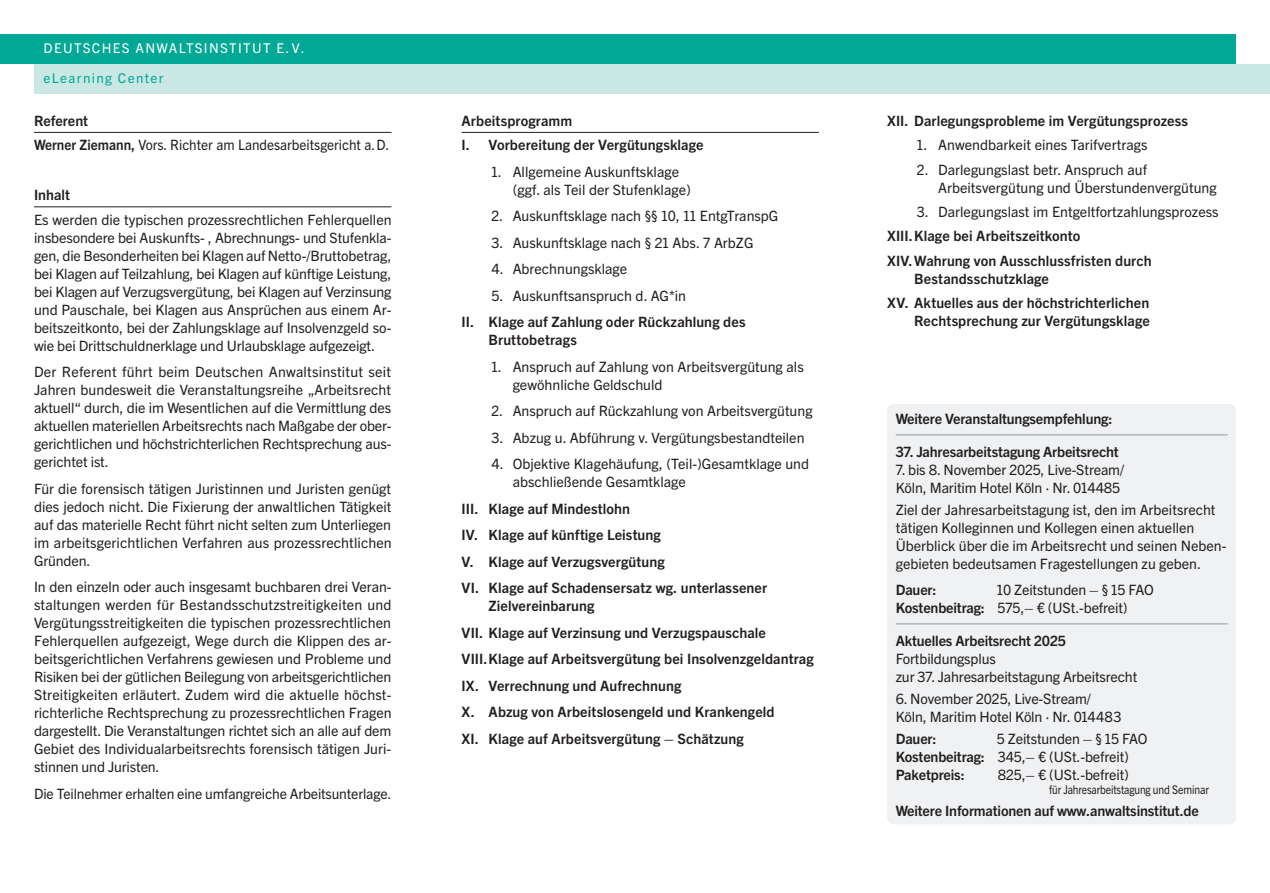
<style>
.page{position:relative;width:1270px;height:893px;background:#fff}
.page>*{position:absolute;margin:0;border:0;box-sizing:border-box;transform-origin:0 0}
.t1{font:14.25px/18px "Trade Gothic Next LT Pro";color:#231f20}
.t2{font:700 14.25px/26.5px "Trade Gothic Next LT Pro";letter-spacing:.005em;color:#231f20}
.t3{font:14.25px/24.5px "Trade Gothic Next LT Pro";color:#231f20;scale:.95 1}
.t4{font:13.5px "Trade Gothic Next LT Pro";letter-spacing:.1em;color:#fff}
.t5{font:13.5px "Trade Gothic Next LT Pro";letter-spacing:.1em;color:#00a895}
.t6{font:12px "Trade Gothic Next LT Pro";letter-spacing:-.01em;color:#231f20;scale:.85 1}
.s1{font-weight:700}
</style>
<div class="page">
<div style="left:34px;top:64px;width:1235px;height:30px;background:#c9e8e4"></div>
<div style="left:0;top:34px;width:1235px;height:30px;background:#00a895"></div>
<hr style="left:461px;top:132px;width:358px;height:1px;background:#231f20">
<hr style="left:34px;top:132px;width:357px;height:1px;background:#231f20">
<hr style="left:34px;top:207px;width:357px;height:1px;background:#231f20">
<div style="left:887px;top:404px;width:348px;height:420px;background:#f0f1f2;border-radius:6px"></div>
<hr style="left:895px;top:434px;width:332px;height:1px;background:#939598">
<hr style="left:895px;top:623px;width:332px;height:1px;background:#939598">
<p class="t4" style="left:44px;top:39px;width:262px">DEUTSCHES ANWALTSINSTITUT E.V.</p>
<p class="t5" style="left:44px;top:69px;width:121px">eLearning Center</p>
<p class="t3" style="left:34px;top:107px;width:375px"><span class="s1">Referent<br>Werner Ziemann,</span> Vors. Richter am Landesarbeitsgericht a.D.</p>
<p class="t2" style="left:34px;top:181px;width:37px">Inhalt</p>
<p class="t1" style="left:34px;top:210px;width:359px;text-align:justify">Es werden die typischen prozessrechtlichen Fehlerquellen insbesondere bei Auskunfts- , Abrechnungs- und Stufenkla&shy;gen, die Besonderheiten bei Klagen auf Netto-/Bruttobetrag, bei Klagen auf Teilzahlung, bei Klagen auf künftige Leistung, bei Klagen auf Verzugsvergütung, bei Klagen auf Verzinsung und Pauschale, bei Klagen aus Ansprüchen aus einem Ar&shy;beitszeitkonto, bei der Zahlungsklage auf Insolvenzgeld so&shy;wie bei Drittschuldnerklage und Urlaubsklage aufgezeigt.</p>
<p class="t1" style="left:34px;top:362px;width:359px;text-align:justify">Der Referent führt beim Deutschen Anwaltsinstitut seit Jahren bundesweit die Veranstaltungsreihe „Arbeitsrecht aktuell“ durch, die im Wesentlichen auf die Vermittlung des aktuellen materiellen Arbeitsrechts nach Maßgabe der ober&shy;gerichtlichen und höchstrichterlichen Rechtsprechung aus&shy;gerichtet ist.</p>
<p class="t1" style="left:34px;top:478px;width:359px;text-align:justify">Für die forensisch tätigen Juristinnen und Juristen genügt dies jedoch nicht. Die Fixierung der anwaltlichen Tätigkeit auf das materielle Recht führt nicht selten zum Unterliegen im arbeitsgerichtlichen Verfahren aus prozessrechtlichen Gründen.</p>
<p class="t1" style="left:34px;top:577px;width:359px;text-align:justify">In den einzeln oder auch insgesamt buchbaren drei Veran&shy;staltungen werden für Bestandsschutzstreitigkeiten und Vergütungsstreitigkeiten die typischen prozessrechtlichen Fehlerquellen aufgezeigt, Wege durch die Klippen des ar&shy;beitsgerichtlichen Verfahrens gewiesen und Probleme und Risiken bei der gütlichen Beilegung von arbeitsgerichtlichen Streitigkeiten erläutert. Zudem wird die aktuelle höchst&shy;richterliche Rechtsprechung zu prozessrechtlichen Fragen dargestellt. Die Veranstaltungen richtet sich an alle auf dem Gebiet des Individualarbeitsrechts forensisch tätigen Juri&shy;stinnen und Juristen.</p>
<p class="t1" style="left:34px;top:784px;width:359px">Die Teilnehmer erhalten eine umfangreiche Arbeitsunterlage.</p>
<p class="t2" style="left:461px;top:107px;width:243px;line-height:24.5px">Arbeitsprogramm<br>I. Vorbereitung der Vergütungsklage</p>
<p class="t1" style="left:512px;top:162px;width:180px;text-indent:-21px">1. Allgemeine Auskunftsklage (ggf. als Teil der Stufenklage)</p>
<p class="t1" style="left:491px;top:206px;width:288px">2. Auskunftsklage nach §§ 10, 11 EntgTranspG</p>
<p class="t1" style="left:491px;top:233px;width:263px">3. Auskunftsklage nach § 21 Abs. 7 ArbZG</p>
<p class="t1" style="left:491px;top:259px;width:137px">4. Abrechnungsklage</p>
<p class="t1" style="left:491px;top:286px;width:196px">5. Auskunftsanspruch d. AG*in</p>
<p class="t2" style="left:488px;top:312px;width:258px;line-height:18px;text-indent:-27px">II. Klage auf Zahlung oder Rückzahlung des<br>Bruttobetrags</p>
<p class="t1" style="left:512px;top:357px;width:292px;text-indent:-21px">1. Anspruch auf Zahlung von Arbeitsvergütung als gewöhnliche Geldschuld</p>
<p class="t1" style="left:491px;top:401px;width:323px">2. Anspruch auf Rückzahlung von Arbeitsvergütung</p>
<p class="t1" style="left:491px;top:428px;width:314px">3. Abzug u. Abführung v. Vergütungsbestandteilen</p>
<p class="t1" style="left:512px;top:454px;width:298px;text-indent:-21px">4. Objektive Klagehäufung, (Teil-)Gesamtklage und abschließende Gesamtklage</p>
<p class="t2" style="left:461px;top:494px;width:307px">III. Klage auf Mindestlohn<br>IV. Klage auf künftige Leistung<br>V. Klage auf Verzugsvergütung<br>VI. Klage auf Schadensersatz wg. unterlassener</p>
<p class="t2" style="left:461px;top:592px;width:353px;text-indent:27px">Zielvereinbarung<br>VII. Klage auf Verzinsung und Verzugspauschale VIII.Klage auf Arbeitsvergütung bei Insolvenzgeldantrag IX. Verrechnung und Aufrechnung<br>X. Abzug von Arbeitslosengeld und Krankengeld<br>XI. Klage auf Arbeitsvergütung – Schätzung</p>
<p class="t2" style="left:887px;top:106px;width:302px">XII. Darlegungsprobleme im Vergütungsprozess</p>
<p class="t1" style="left:916px;top:135px;width:232px">1. Anwendbarkeit eines Tarifvertrags</p>
<p class="t1" style="left:938px;top:159px;width:280px;text-indent:-21px">2. Darlegungslast betr. Anspruch auf<br>Arbeitsvergütung und Überstundenvergütung</p>
<p class="t1" style="left:916px;top:202px;width:303px">3. Darlegungslast im Entgeltfortzahlungsprozess</p>
<p class="t2" style="left:887px;top:223px;width:266px;line-height:24.5px">XIII.Klage bei Arbeitszeitkonto<br>XIV.Wahrung von Ausschlussfristen durch</p>
<p class="t2" style="left:887px;top:265px;width:263px;line-height:24.5px;text-indent:27px">Bestandsschutzklage<br>XV. Aktuelles aus der höchstrichterlichen</p>
<p class="t2" style="left:914px;top:307px;width:237px">Rechtsprechung zur Vergütungsklage</p>
<p class="t2" style="left:895px;top:404px;width:218px">Weitere Veranstaltungsempfehlung:</p>
<p class="t2" style="left:895px;top:437px;width:224px">37. Jahresarbeitstagung Arbeitsrecht</p>
<p class="t1" style="left:895px;top:459px;width:230px">7. bis 8. November 2025, Live-Stream/<br>Köln, Maritim Hotel Köln · Nr. 014485</p>
<p class="t1" style="left:895px;top:500px;width:332px">Ziel der Jahresarbeitstagung ist, den im Arbeitsrecht tätigen Kolleginnen und Kollegen einen aktuellen Überblick über die im Arbeitsrecht und seinen Neben&shy;gebieten bedeutsamen Fragestellungen zu geben.</p>
<p class="t2" style="left:895px;top:575px;width:42px">Dauer:</p>
<p class="t1" style="left:895px;top:579px;width:259px;text-indent:101px">10 Zeitstunden – § 15 FAO<br><span class="s1">Kostenbeitrag:</span> 575,– € (USt.-befreit)</p>
<p class="t2" style="left:895px;top:626px;width:172px">Aktuelles Arbeitsrecht 2025</p>
<p class="t1" style="left:895px;top:648px;width:243px">Fortbildungsplus<br>zur 37. Jahresarbeitstagung Arbeitsrecht</p>
<p class="t1" style="left:895px;top:689px;width:227px">6. November 2025, Live-Stream/<br>Köln, Maritim Hotel Köln · Nr. 014483</p>
<p class="t2" style="left:895px;top:725px;width:42px">Dauer:</p>
<p class="t1" style="left:895px;top:729px;width:253px;text-indent:101px">5 Zeitstunden – § 15 FAO<br><span class="s1">Kostenbeitrag:</span> 345,– € (USt.-befreit)<br><span class="s1">Paketpreis:</span></p>
<p class="t1" style="left:997px;top:765px;width:133px">825,– € (USt.-befreit)</p>
<p class="t6" style="left:1049px;top:781px;width:189px">für Jahresarbeitstagung und Seminar</p>
<p class="t2" style="left:895px;top:796px;width:305px">Weitere Informationen auf www.anwaltsinstitut.de</p>
</div>
